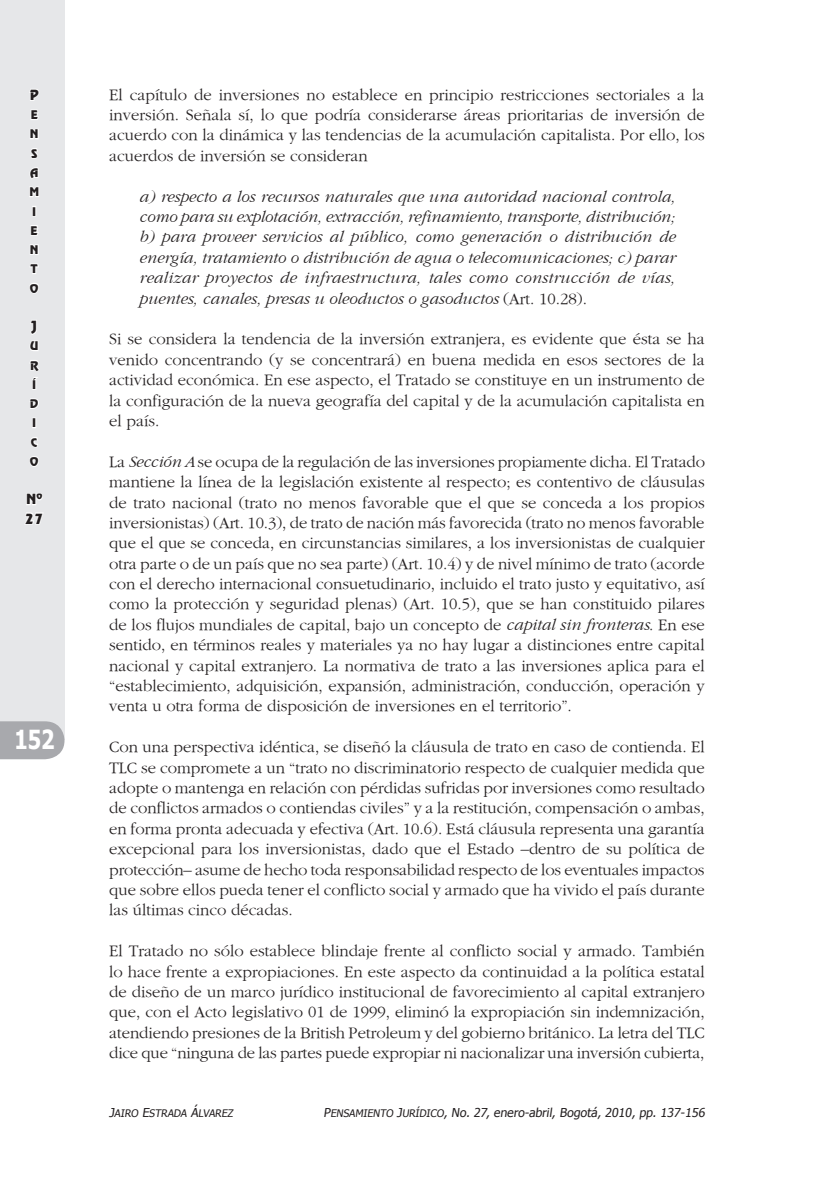
<style>
.page{position:relative;width:819px;height:1191px;background:#fff}
.page>*{position:absolute;margin:0;border:0;box-sizing:border-box;transform-origin:0 0}
.t1{font:700 26.25px "Tahoma";color:#fff;scale:.8 1}
.t2{font:16.62px/20.3px "Gourmand";color:#231f20;text-align:justify}
.t3{font:italic 16.62px/20.3px "Gourmand";color:#231f20;text-align:justify}
.t4{font:14px/19.2px "Revue BT Regular SC850";color:#231f20}
.t5{font:12.25px "Tahoma";color:#231f20}
.t6{font:11.9px/19.2px "Revue BT Regular SC850";color:#231f20}
.t7{font:10.33px "Tahoma SC850";color:#231f20}
.s1{font-style:normal}
.s2{font-style:italic}
.s3{font-size:12.25px}
.s4{font-family:"Tahoma SC850";font-size:10.33px}
.s5{font-family:"Tahoma SC850"}
</style>
<div class="page">
<div style="left:0;top:0;width:64px;height:739px;background:#e6e7e9"></div>
<svg style="left:0;top:721px;width:64px;height:38px"></svg>
<svg style="left:29px;top:89px;width:10px;height:12px"></svg>
<svg style="left:31px;top:109px;width:8px;height:11px"></svg>
<svg style="left:30px;top:129px;width:9px;height:10px"></svg>
<svg style="left:30px;top:148px;width:8px;height:11px"></svg>
<svg style="left:29px;top:167px;width:10px;height:30px"></svg>
<div style="left:32px;top:206px;width:4px;height:10px;border:2px solid #fff"></div>
<svg style="left:30px;top:225px;width:9px;height:11px"></svg>
<svg style="left:30px;top:244px;width:9px;height:11px"></svg>
<svg style="left:30px;top:264px;width:9px;height:10px"></svg>
<svg style="left:29px;top:283px;width:10px;height:11px"></svg>
<svg style="left:29px;top:320px;width:10px;height:31px"></svg>
<svg style="left:30px;top:360px;width:10px;height:30px"></svg>
<svg style="left:29px;top:398px;width:10px;height:11px"></svg>
<div style="left:32px;top:418px;width:4px;height:10px;border:2px solid #fff"></div>
<svg style="left:30px;top:437px;width:8px;height:11px"></svg>
<svg style="left:29px;top:456px;width:10px;height:11px"></svg>
<svg style="left:25px;top:493px;width:18px;height:32px"></svg>
<p class="t4" style="left:30px;top:85px;width:11px">P</p>
<p class="t6" style="left:29px;top:105px;width:11px">E<br>N<br>S<br>A<br>M<br>I<br>E<br>N<br>T<br>O</p>
<p class="t4" style="left:31px;top:316px;width:7px">J</p>
<p class="t6" style="left:30px;top:336px;width:10px">U<br>R<br>Í<br>D<br>I<br>C<br>O</p>
<p class="t4" style="left:25px;top:489px;width:20px">Nº<br>27</p>
<h1 class="t1" style="left:14px;top:721px;width:52px">152</h1>
<p class="t2" style="left:109px;top:85px;width:597px">El capítulo de inversiones no establece en principio restricciones sectoriales a la inversión. Señala sí, lo que podría considerarse áreas prioritarias de inversión de acuerdo con la dinámica y las tendencias de la acumulación capitalista. Por ello, los acuerdos de inversión se consideran</p>
<p class="t3" style="left:139px;top:186px;width:537px">a) respecto a los recursos naturales que una autoridad nacional controla, como para su explotación, extracción, refinamiento, transporte, distribución; b) para proveer servicios al público, como generación o distribución de energía, tratamiento o distribución de agua o telecomunicaciones; c) parar realizar proyectos de infraestructura, tales como construcción de vías, puentes, canales, presas u oleoductos o gasoductos <span class="s1">(Art. 10.28).</span></p>
<p class="t2" style="left:109px;top:329px;width:597px">Si se considera la tendencia de la inversión extranjera, es evidente que ésta se ha venido concentrando (y se concentrará) en buena medida en esos sectores de la actividad económica. En ese aspecto, el Tratado se constituye en un instrumento de la configuración de la nueva geografía del capital y de la acumulación capitalista en el país.</p>
<p class="t2" style="left:109px;top:451px;width:597px">La <span class="s2">Sección A</span> se ocupa de la regulación de las inversiones propiamente dicha. El Tratado mantiene la línea de la legislación existente al respecto; es contentivo de cláusulas de trato nacional (trato no menos favorable que el que se conceda a los propios inversionistas) (Art. 10.3), de trato de nación más favorecida (trato no menos favorable que el que se conceda, en circunstancias similares, a los inversionistas de cualquier otra parte o de un país que no sea parte) (Art. 10.4) y de nivel mínimo de trato (acorde con el derecho internacional consuetudinario, incluido el trato justo y equitativo, así como la protección y seguridad plenas) (Art. 10.5), que se han constituido pilares de los flujos mundiales de capital, bajo un concepto de <span class="s2">capital sin fronteras</span>. En ese sentido, en términos reales y materiales ya no hay lugar a distinciones entre capital nacional y capital extranjero. La normativa de trato a las inversiones aplica para el “establecimiento, adquisición, expansión, administración, conducción, operación y venta u otra forma de disposición de inversiones en el territorio”.</p>
<p class="t2" style="left:109px;top:737px;width:597px">Con una perspectiva idéntica, se diseñó la cláusula de trato en caso de contienda. El TLC se compromete a un “trato no discriminatorio respecto de cualquier medida que adopte o mantenga en relación con pérdidas sufridas por inversiones como resultado de conflictos armados o contiendas civiles” y a la restitución, compensación o ambas, en forma pronta adecuada y efectiva (Art. 10.6). Está cláusula representa una garantía excepcional para los inversionistas, dado que el Estado –dentro de su política de protección– asume de hecho toda responsabilidad respecto de los eventuales impactos que sobre ellos pueda tener el conflicto social y armado que ha vivido el país durante las últimas cinco décadas.</p>
<p class="t2" style="left:109px;top:941px;width:597px">El Tratado no sólo establece blindaje frente al conflicto social y armado. También lo hace frente a expropiaciones. En este aspecto da continuidad a la política estatal de diseño de un marco jurídico institucional de favorecimiento al capital extranjero que, con el Acto legislativo 01 de 1999, eliminó la expropiación sin indemnización, atendiendo presiones de la British Petroleum y del gobierno británico. La letra del TLC dice que “ninguna de las partes puede expropiar ni nacionalizar una inversión cubierta,</p>
<p class="t7" style="left:109px;top:1105px;width:174px"><span class="s3">J</span>AI RO <span class="s3">E</span>STRADA <span class="s3">Á</span>LVAREZ <span class="s3">P</span></p>
<p class="t5" style="left:330px;top:1103px;width:378px"><span class="s4">ENSAMIENTO</span> <span class="s5">J</span> <span class="s4">URÍDICO</span><span class="s5">,</span> No. 27, enero-abril, Bogotá, 2010, pp. 137-156</p>
</div>
